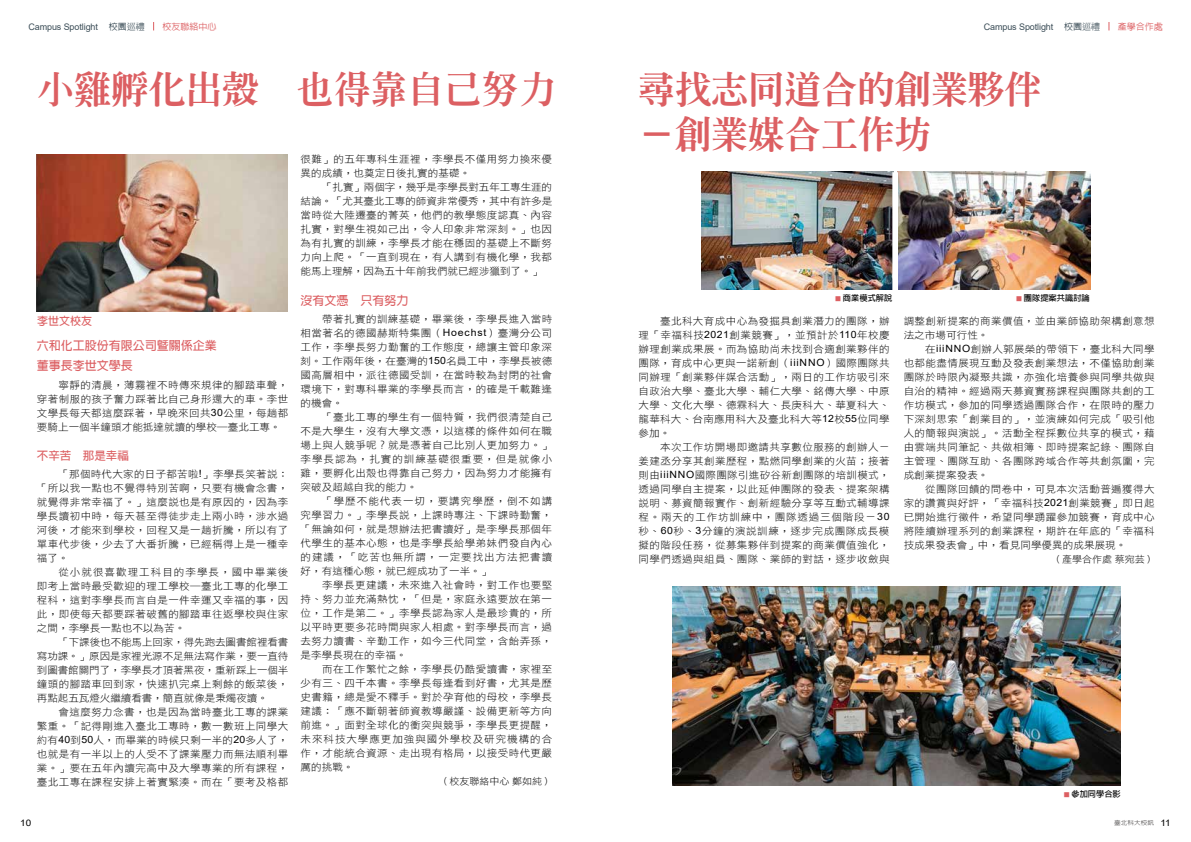
<style>
.page{position:relative;width:1191px;height:842px;background:#fff}
.page>*{position:absolute;margin:0;border:0;box-sizing:border-box;transform-origin:0 0}
.t1{font:800 37px/45px "Inn Ming";letter-spacing:-.01em;color:#dc5f62}
.t2{font:700 12px/20px "Lin Gothic";color:#dc5f62}
.t3{font:700 11.5px "Lin Gothic";color:#dc5f62}
.t4{font:700 11px "Lin Gothic";color:#dc5f62}
.t5{font:10px/14px "DF Li Hei Lt WIN BF";letter-spacing:.045em;color:#000;text-align:justify;scale:1.05 1}
.t6{font:9.5px "DF Li Hei Lt WIN BF";color:#000;scale:1.05 1}
.t7{font:9px "Arial";letter-spacing:-.01em;color:#3b4d57}
.t8{font:500 9px "Lin Gothic";color:#dc5f62}
.t9{font:9px "Arial";color:#000;scale:1.1 1}
.t10{font:700 8.2px "Lin Gothic";letter-spacing:.01em;color:#000}
.t11{font:500 6px "Lin Gothic";color:#595757;scale:1.1 1}
.s1{font-family:"Lin Gothic";font-weight:500}
.s2{font-family:"Arial"}
.s3{font-size:6px;color:#dc5f62}
.s4{font-family:"Arial";font-weight:400;font-size:9px;color:#000}
</style>
<div class="page">
<img style="left:37px;top:154px;width:251px;height:158px">
<img style="left:672px;top:586px;width:448px;height:199px">
<img style="left:701px;top:172px;width:191px;height:117px">
<img style="left:898px;top:172px;width:192px;height:117px">
<p class="t7" style="left:28px;top:20px;width:118px">Campus Spotlight <span class="s1">校園巡禮</span></p>
<p class="t8" style="left:163px;top:22px;width:55px">校友聯絡中心</p>
<p class="t7" style="left:983px;top:20px;width:118px">Campus Spotlight <span class="s1">校園巡禮</span></p>
<p class="t8" style="left:1118px;top:22px;width:46px">產學合作處</p>
<h1 class="t1" style="left:38px;top:67px;width:519px">小雞孵化出殼 也得靠自己努力</h1>
<p class="t4" style="left:37px;top:316px;width:56px">李世文校友</p>
<p class="t2" style="left:37px;top:336px;width:182px">六和化工股份有限公司暨關係企業董事長李世文學長</p>
<p class="t5" style="left:37px;top:378px;width:241px;text-indent:22px">寧靜的清晨，薄霧裡不時傳來規律的腳踏車聲，穿著制服的孩子奮力踩著比自己身形還大的車。李世文學長每天都這麼踩著，早晚來回共<span class="s2">30</span>公里，每趟都要騎上一個半鐘頭才能抵達就讀的學校—臺北工專。</p>
<p class="t3" style="left:37px;top:450px;width:94px">不辛苦 那是幸福</p>
<p class="t5" style="left:37px;top:467px;width:241px;text-indent:22px">「那個時代大家的日子都苦啦<span class="s2">!</span>」李學長笑著說：「所以我一點也不覺得特別苦啊，只要有機會念書，就覺得非常幸福了。」這麼說也是有原因的，因為李學長讀初中時，每天甚至得徒步走上兩小時，涉水過河後，才能來到學校，回程又是一趟折騰，所以有了單車代步後，少去了大番折騰，已經稱得上是一種幸福了。</p>
<p class="t5" style="left:37px;top:565px;width:241px;text-indent:22px">從小就很喜歡理工科目的李學長，國中畢業後即考上當時最受歡迎的理工學校—臺北工專的化學工程科，這對李學長而言自是一件幸運又幸福的事，因此，即使每天都要踩著破舊的腳踏車往返學校與住家之間，李學長一點也不以為苦。</p>
<p class="t5" style="left:37px;top:635px;width:241px;text-indent:22px">「下課後也不能馬上回家，得先跑去圖書館裡看書寫功課。」原因是家裡光源不足無法寫作業，要一直待到圖書館關門了，李學長才頂著黑夜，重新踩上一個半鐘頭的腳踏車回到家，快速扒完桌上剩餘的飯菜後，再點起五瓦燈火繼續看書，簡直就像是秉燭夜讀。</p>
<p class="t5" style="left:37px;top:705px;width:241px;text-indent:22px">會這麼努力念書，也是因為當時臺北工專的課業繁重。「記得剛進入臺北工專時，數一數班上同學大約有<span class="s2">40</span>到<span class="s2">50</span>人，而畢業的時候只剩一半的<span class="s2">20</span>多人了，也就是有一半以上的人受不了課業壓力而無法順利畢業。」要在五年內讀完高中及大學專業的所有課程，臺北工專在課程安排上著實緊湊。而在「要考及格都</p>
<p class="t5" style="left:300px;top:152px;width:241px">很難」的五年專科生涯裡，李學長不僅用努力換來優異的成績，也奠定日後扎實的基礎。</p>
<p class="t5" style="left:300px;top:180px;width:241px;text-indent:22px">「扎實」兩個字，幾乎是李學長對五年工專生涯的結論。「尤其臺北工專的師資非常優秀，其中有許多是當時從大陸遷臺的菁英，他們的教學態度認真、內容扎實，對學生視如己出，令人印象非常深刻。」也因為有扎實的訓練，李學長才能在穩固的基礎上不斷努力向上爬。「一直到現在，有人講到有機化學，我都能馬上理解，因為五十年前我們就已經涉獵到了。」</p>
<p class="t2" style="left:300px;top:290px;width:109px">沒有文憑 只有努力</p>
<p class="t5" style="left:300px;top:312px;width:241px;text-indent:22px">帶著扎實的訓練基礎，畢業後，李學長進入當時相當著名的德國赫斯特集團（<span class="s2">Hoechst</span>）臺灣分公司工作，李學長努力勤奮的工作態度，總讓主管印象深刻。工作兩年後，在臺灣的<span class="s2">150</span>名員工中，李學長被德國高層相中，派往德國受訓，在當時較為封閉的社會環境下，對專科畢業的李學長而言，的確是千載難逢的機會。</p>
<p class="t5" style="left:300px;top:410px;width:241px;text-indent:22px">「臺北工專的學生有一個特質，我們很清楚自己不是大學生，沒有大學文憑，以這樣的條件如何在職場上與人競爭呢？就是憑著自己比別人更加努力。」李學長認為，扎實的訓練基礎很重要，但是就像小雞，要孵化出殼也得靠自己努力，因為努力才能擁有突破及超越自我的能力。</p>
<p class="t5" style="left:300px;top:494px;width:241px;text-indent:22px">「學歷不能代表一切，要講究學歷，倒不如講究學習力。」李學長說，上課時專注、下課時勤奮，「無論如何，就是想辦法把書讀好」是李學長那個年代學生的基本心態，也是李學長給學弟妹們發自內心的建議，「吃苦也無所謂，一定要找出方法把書讀好，有這種心態，就已經成功了一半。」</p>
<p class="t5" style="left:300px;top:578px;width:241px;text-indent:22px">李學長更建議，未來進入社會時，對工作也要堅持、努力並充滿熱忱，「但是，家庭永遠要放在第一位，工作是第二。」李學長認為家人是最珍貴的，所以平時更要多花時間與家人相處。對李學長而言，過去努力讀書、辛勤工作，如今三代同堂，含飴弄孫，是李學長現在的幸福。</p>
<p class="t5" style="left:300px;top:662px;width:241px;text-indent:22px">而在工作繁忙之餘，李學長仍酷愛讀書，家裡至少有三、四千本書。李學長每逢看到好書，尤其是歷史書籍，總是愛不釋手。對於孕育他的母校，李學長建議：「應不斷朝著師資教導嚴謹、設備更新等方向前進。」面對全球化的衝突與競爭，李學長更提醒，未來科技大學應更加強與國外學校及研究機構的合作，才能統合資源、走出現有格局，以接受時代更嚴厲的挑戰。</p>
<p class="t6" style="left:439px;top:776px;width:109px">（校友聯絡中心鄭如純）</p>
<h1 class="t1" style="left:638px;top:67px;width:405px">尋找志同道合的創業夥伴－創業媒合工作坊</h1>
<p class="t10" style="left:835px;top:294px;width:59px"><span class="s3">■</span> 商業模式解說</p>
<p class="t10" style="left:1016px;top:294px;width:75px"><span class="s3">■</span> 團隊提案共識討論</p>
<p class="t5" style="left:638px;top:314px;width:240px;text-indent:22px">臺北科大育成中心為發掘具創業潛力的團隊，辦理「幸福科技<span class="s2">2021</span>創業競賽」，並預計於<span class="s2">110</span>年校慶辦理創業成果展。而為協助尚未找到合適創業夥伴的團隊，育成中心更與一諾新創（<span class="s2">iiiNNO</span>）國際團隊共同辦理「創業夥伴媒合活動」，兩日的工作坊吸引來自政治大學、臺北大學、輔仁大學、銘傳大學、中原大學、文化大學、德霖科大、長庚科大、華夏科大、龍華科大、台南應用科大及臺北科大等<span class="s2">12</span>校<span class="s2">55</span>位同學參加。</p>
<p class="t5" style="left:638px;top:440px;width:240px;text-indent:22px">本次工作坊開場即邀請共享數位服務的創辦人－姜建丞分享其創業歷程，點燃同學創業的火苗；接著則由<span class="s2">iiiNNO</span>國際團隊引進矽谷新創團隊的培訓模式，透過同學自主提案，以此延伸團隊的發表、提案架構說明、募資簡報實作、創新經驗分享等互動式輔導課程。兩天的工作坊訓練中，團隊透過三個階段－<span class="s2">30</span>秒、<span class="s2">60</span>秒、<span class="s2">3</span>分鐘的演說訓練，逐步完成團隊成長模擬的階段任務，從募集夥伴到提案的商業價值強化，同學們透過與組員、團隊、業師的對話，逐步收斂與</p>
<p class="t5" style="left:903px;top:314px;width:240px">調整創新提案的商業價值，並由業師協助架構創意想法之市場可行性。</p>
<p class="t5" style="left:903px;top:342px;width:240px;text-indent:22px">在<span class="s2">iiiNNO</span>創辦人郭展榮的帶領下，臺北科大同學也都能盡情展現互動及發表創業想法，不僅協助創業團隊於時限內凝聚共識，亦強化培養參與同學共做與自治的精神。經過兩天募資實務課程與團隊共創的工作坊模式，參加的同學透過團隊合作，在限時的壓力下深刻思索「創業目的」，並演練如何完成「吸引他人的簡報與演說」。活動全程採數位共享的模式，藉由雲端共同筆記、共做相簿、即時提案記錄、團隊自主管理、團隊互助、各團隊跨域合作等共創氛圍，完成創業提案發表。</p>
<p class="t5" style="left:903px;top:482px;width:240px;text-indent:22px">從團隊回饋的問卷中，可見本次活動普遍獲得大家的讚賞與好評，「幸福科技<span class="s2">2021</span>創業競賽」即日起已開始進行徵件，希望同學踴躍參加競賽，育成中心將陸續辦理系列的創業課程，期許在年底的「幸福科技成果發表會」中，看見同學優異的成果展現。</p>
<p class="t6" style="left:1052px;top:554px;width:99px">（產學合作處蔡宛芸）</p>
<p class="t10" style="left:1063px;top:789px;width:59px"><span class="s3">■</span> 參加同學合影</p>
<p class="t9" style="left:20px;top:817px;width:12px">10</p>
<p class="t11" style="left:1114px;top:820px;width:53px">臺北科大校訊 <span class="s4">11</span></p>
</div>
